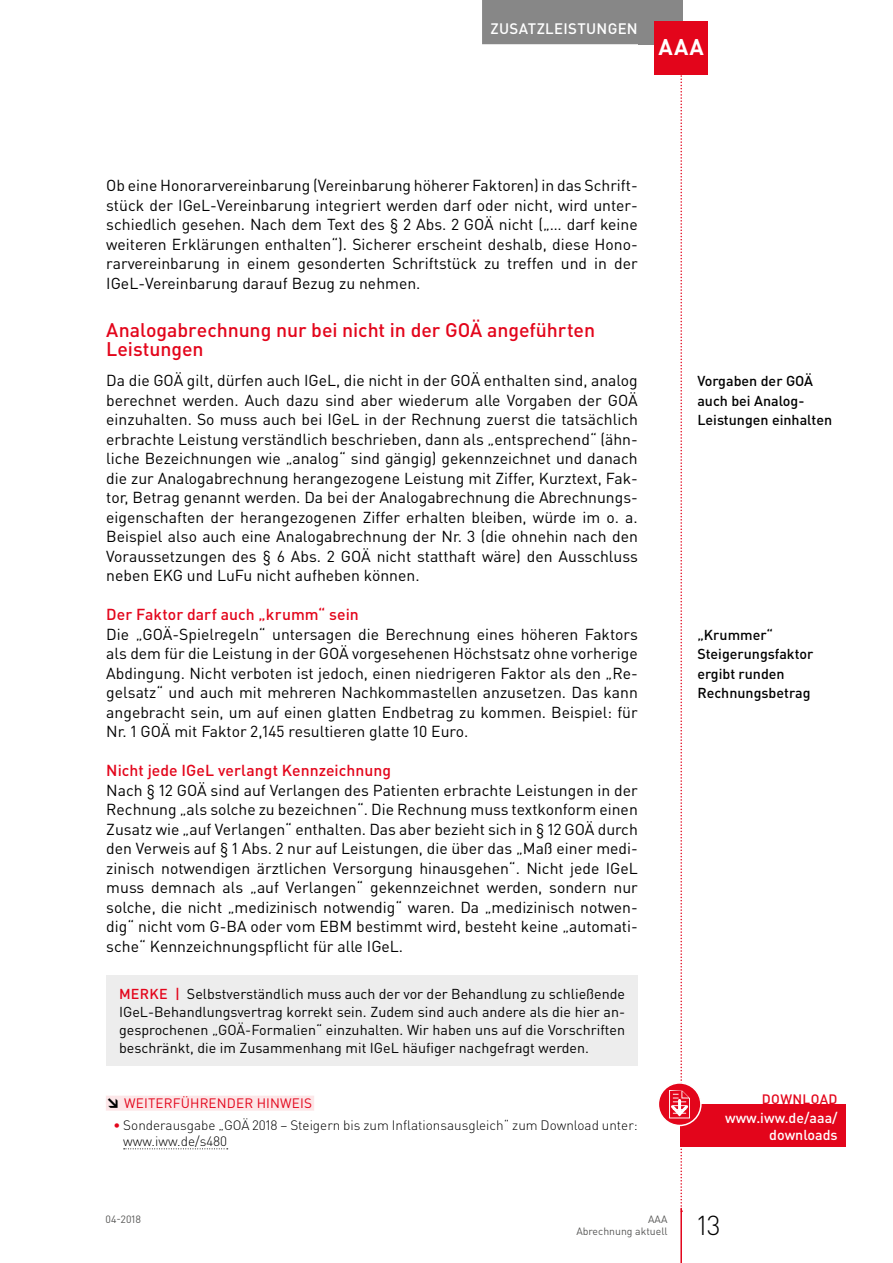
<style>
.page{position:relative;width:893px;height:1263px;background:#fff}
.page>*{position:absolute;margin:0;border:0;box-sizing:border-box;transform-origin:0 0}
.t1{font:300 27px "DIN Pro";color:#000}
.t2{font:700 22.5px "DIN Pro";color:#fff}
.t3{font:500 19.5px/19.5px "DIN Pro";color:#e3051b}
.t4{font:15.75px/19.5px "DIN Pro";color:#000;text-align:justify}
.t5{font:500 15.75px "DIN Pro";letter-spacing:.005em;color:#e3051b}
.t6{font:500 15px "DIN Pro";letter-spacing:.02em;color:#fff}
.t7{font:14.25px/18px "DIN Pro";color:#000;text-align:justify}
.t8{font:500 14.25px/19.5px "DIN Pro";color:#000}
.t9{font:500 14.25px/17.2px "DIN Pro";color:#fff;text-align:right}
.t10{font:300 13.5px/15.8px "DIN Pro";color:#000}
.t11{font:13.5px "DIN Pro";letter-spacing:.01em;color:#e3051b}
.t12{font:500 13.5px "DIN Pro";letter-spacing:.025em;color:#e3051b}
.t13{font:10.5px/12.8px "DIN Pro";color:#575756;text-align:right}
.s1{font-weight:500;color:#e3051b}
.s2{font-weight:900;color:#000}
</style>
<div class="page">
<div style="left:638px;top:0;width:44px;height:44px;background:#878787"></div>
<hr style="left:680px;top:1208px;width:2px;height:55px;background:#e3051b">
<div style="left:482px;top:0;width:164px;height:44px;background:#878787"></div>
<div style="left:655px;top:21px;width:53px;height:53px;background:#e3051b"></div>
<div style="left:106px;top:1096px;width:208px;height:15px;background:#fce6e8"></div>
<svg style="left:124px;top:1148px;width:104px;height:1px"></svg>
<div style="left:106px;top:976px;width:532px;height:90px;background:#ededed"></div>
<div style="left:680px;top:1104px;width:166px;height:43px;background:#e3051b"></div>
<div style="left:658px;top:1083px;width:43px;height:42px;background:#e3051b;border-radius:50%"></div>
<div style="left:658px;top:1082px;width:44px;height:44px;border:2px solid #fff;border-radius:50%"></div>
<svg style="left:668px;top:0;width:23px;height:1212px"></svg>
<p class="t6" style="left:491px;top:18px;width:149px">Zusatzleistungen</p>
<h2 class="t2" style="left:658px;top:32px;width:47px">AAA</h2>
<p class="t4" style="left:106px;top:175px;width:533px">Ob eine Honorarvereinbarung (Vereinbarung höherer Faktoren) in das Schrift&shy;stück der IGeL-Vereinbarung integriert werden darf oder nicht, wird unter&shy;schiedlich gesehen. Nach dem Text des § 2 Abs. 2 GOÄ nicht („… darf keine weiteren Erklärungen enthalten“). Sicherer erscheint deshalb, diese Hono&shy;rarvereinbarung in einem gesonderten Schriftstück zu treffen und in der IGeL-Vereinbarung darauf Bezug zu nehmen.</p>
<p class="t3" style="left:106px;top:319px;width:490px">Analogabrechnung nur bei nicht in der GOÄ angeführten<br>Leistungen</p>
<p class="t4" style="left:106px;top:370px;width:533px">Da die GOÄ gilt, dürfen auch IGeL, die nicht in der GOÄ enthalten sind, analog berechnet werden. Auch dazu sind aber wiederum alle Vorgaben der GOÄ einzuhalten. So muss auch bei IGeL in der Rechnung zuerst die tatsächlich erbrachte Leistung verständlich beschrieben, dann als „entsprechend“ (ähn&shy;liche Bezeichnungen wie „analog“ sind gängig) gekennzeichnet und danach die zur Analogabrechnung herangezogene Leistung mit Ziffer, Kurztext, Fak&shy;tor, Betrag genannt werden. Da bei der Analogabrechnung die Abrechnungs&shy;eigenschaften der herangezogenen Ziffer erhalten bleiben, würde im o. a.<br>Beispiel also auch eine Analogabrechnung der Nr. 3 (die ohnehin nach den Voraussetzungen des § 6 Abs. 2 GOÄ nicht statthaft wäre) den Ausschluss neben EKG und LuFu nicht aufheben können.</p>
<p class="t5" style="left:106px;top:604px;width:254px">Der Faktor darf auch „krumm“ sein</p>
<p class="t4" style="left:106px;top:624px;width:533px">Die „GOÄ-Spielregeln“ untersagen die Berechnung eines höheren Faktors als dem für die Leistung in der GOÄ vorgesehenen Höchstsatz ohne vorherige Abdingung. Nicht verboten ist jedoch, einen niedrigeren Faktor als den „Re&shy;gelsatz“ und auch mit mehreren Nachkommastellen anzusetzen. Das kann angebracht sein, um auf einen glatten Endbetrag zu kommen. Beispiel: für Nr. 1 GOÄ mit Faktor 2,145 resultieren glatte 10 Euro.</p>
<p class="t5" style="left:106px;top:760px;width:286px">N icht jede IGeL verlangt Kennzeichnung</p>
<p class="t4" style="left:106px;top:780px;width:533px">Nach § 12 GOÄ sind auf Verlangen des Patienten erbrachte Leistungen in der Rechnung „als solche zu bezeichnen“. Die Rechnung muss textkonform einen Zusatz wie „auf Verlangen“ enthalten. Das aber bezieht sich in § 12 GOÄ durch den Verweis auf § 1 Abs. 2 nur auf Leistungen, die über das „Maß einer medi&shy;zinisch notwendigen ärztlichen Versorgung hinausgehen“. Nicht jede IGeL muss demnach als „auf Verlangen“ gekennzeichnet werden, sondern nur solche, die nicht „medizinisch notwendig“ waren. Da „medizinisch notwen&shy;dig“ nicht vom G-BA oder vom EBM bestimmt wird, besteht keine „automati&shy;sche“ Kennzeichnungspflicht für alle IGeL.</p>
<p class="t7" style="left:119px;top:985px;width:508px"><span class="s1">MERKE |</span> Selbstverständlich muss auch der vor der Behandlung zu schließende IGeL-Behandlungsvertrag korrekt sein. Zudem sind auch andere als die hier an&shy;gesprochenen „GOÄ-Formalien“ einzuhalten. Wir haben uns auf die Vorschriften beschränkt, die im Zusammenhang mit IGeL häufiger nachgefragt werden.</p>
<p class="t11" style="left:106px;top:1094px;width:207px"><span class="s2">↘</span> WEITERFÜHRENDER HINWEIS</p>
<p class="t10" style="left:123px;top:1117px;width:516px;text-indent:-10px"><span class="s1">•</span> Sonderausgabe „GOÄ 2018 – Steigern bis zum Inflationsausgleich“ zum Download unter: www.iww.de/s480</p>
<p class="t8" style="left:697px;top:371px;width:136px">Vorgaben der GOÄ auch bei Analog-<br>Leistungen einhalten</p>
<p class="t8" style="left:697px;top:624px;width:118px">„Krummer“<br>Steigerungsfaktor ergibt runden<br>Rechnungsbetrag</p>
<p class="t12" style="left:762px;top:1090px;width:77px">DOWNLOAD</p>
<p class="t9" style="left:725px;top:1108px;width:114px">www.iww.de/aaa/ downloads</p>
<p class="t13" style="left:106px;top:1212px;width:37px">04-2018</p>
<p class="t13" style="left:576px;top:1212px;width:93px">AAA<br>Abrechnung aktuell</p>
<h1 class="t1" style="left:697px;top:1207px;width:25px">13</h1>
</div>
